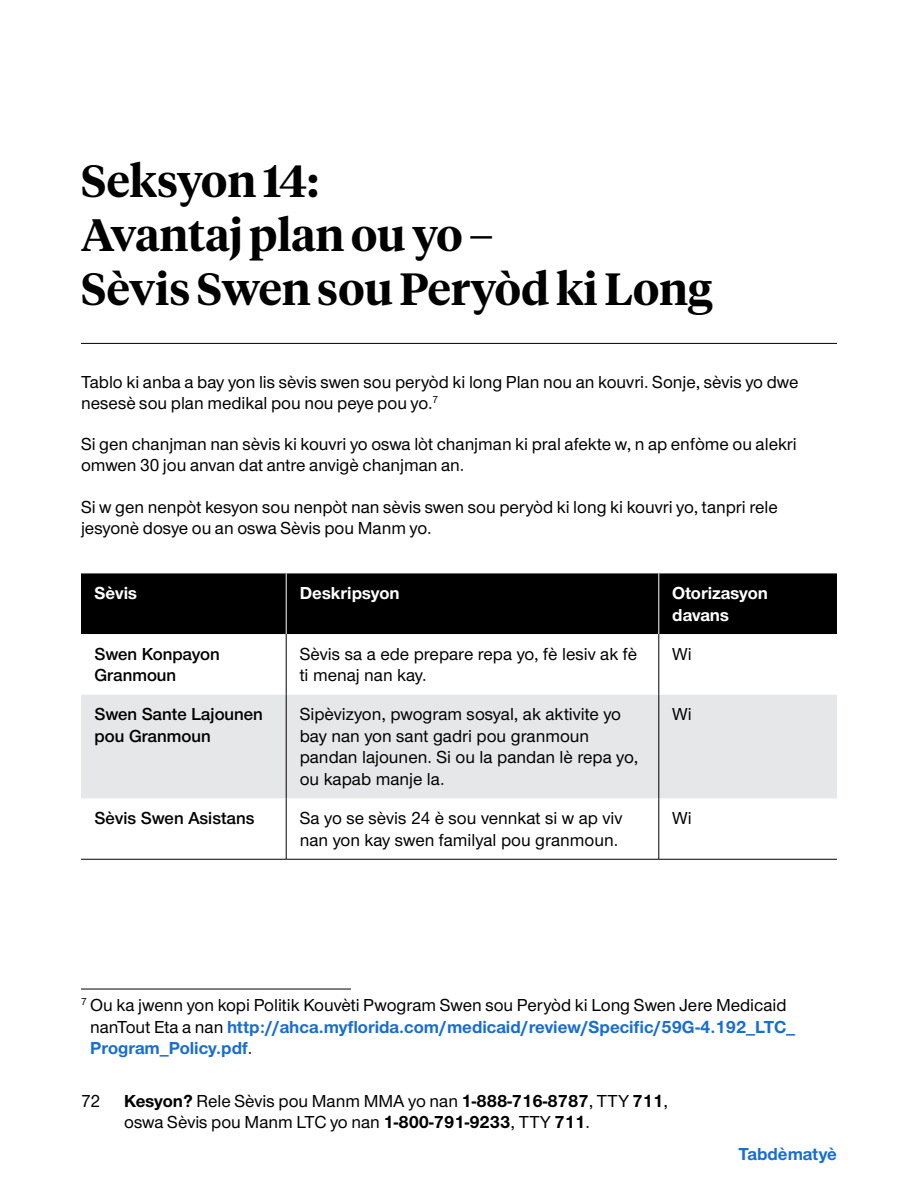
<style>
.page{position:relative;width:918px;height:1188px;background:#fff}
.page>*{position:absolute;margin:0;border:0;box-sizing:border-box;transform-origin:0 0}
.Head_1___30pt{font:600 45px/54px "UHC Serif Headline";color:#000}
.footnotes{font:500 18px/21.6px "UHC Sans";color:#000}
.Table___body{font:500 18px/21.6px "UHC Sans";color:#000}
.Body{font:500 18px/21px "UHC Sans";color:#000}
.Body_AFTER_bullet{font:500 18px/21.6px "UHC Sans";color:#000}
.Table___SemiBold{font:600 18px/21.6px "UHC Sans";color:#000}
.Table___headers_-_RE{font:700 18px/21.6px "UHC Sans";color:#fff}
.t1{font:700 18px "UHC Sans";color:#196ecf}
.s1{font-weight:700;color:#196ecf}
.s2{font-weight:700}
</style>
<div class="page">
<hr style="left:81px;top:343px;width:756px;height:1px;background:#000">
<div style="left:81px;top:573px;width:756px;height:61px;background:#000"></div>
<div style="left:81px;top:695px;width:756px;height:103px;background:#e6e7e8"></div>
<hr style="left:286px;top:634px;width:1px;height:61px;background:#000">
<hr style="left:659px;top:634px;width:1px;height:61px;background:#000">
<hr style="left:286px;top:695px;width:1px;height:103px;background:#000">
<hr style="left:659px;top:695px;width:1px;height:103px;background:#000">
<hr style="left:286px;top:798px;width:1px;height:61px;background:#000">
<hr style="left:659px;top:798px;width:1px;height:61px;background:#000">
<hr style="left:81px;top:859px;width:205px;height:1px;background:#000">
<hr style="left:286px;top:859px;width:373px;height:1px;background:#000">
<hr style="left:659px;top:859px;width:178px;height:1px;background:#000">
<hr style="left:286px;top:573px;width:1px;height:61px;background:#fff">
<hr style="left:658px;top:573px;width:1px;height:61px;background:#fff">
<hr style="left:81px;top:989px;width:270px;height:1px;background:#000">
<p class="Head_1___30pt" style="left:81px;top:152px;width:633px">Seksyon 14:<br>Avantaj plan ou yo –<br>Sèvis Swen sou Peryòd ki Long</p>
<p class="Body_AFTER_bullet" style="left:81px;top:370px;width:719px">Tablo ki anba a bay yon lis sèvis swen sou peryòd ki long Plan nou an kouvri. Sonje, sèvis yo dwe nesesè sou plan medikal pou nou peye pou yo.<sup>7</sup></p>
<p class="Body" style="left:81px;top:433px;width:717px">Si gen chanjman nan sèvis ki kouvri yo oswa lòt chanjman ki pral afekte w, n ap enfòme ou alekri omwen 30 jou anvan dat antre anvigè chanjman an.</p>
<p class="Body" style="left:81px;top:495px;width:698px">Si w gen nenpòt kesyon sou nenpòt nan sèvis swen sou peryòd ki long ki kouvri yo, tanpri rele jesyonè dosye ou an oswa Sèvis pou Manm yo.</p>
<p class="Table___headers_-_RE" style="left:94px;top:582px;width:44px">Sèvis</p>
<p class="Table___headers_-_RE" style="left:300px;top:582px;width:101px">Deskripsyon</p>
<p class="Table___headers_-_RE" style="left:672px;top:582px;width:97px">Otorizasyon davans</p>
<p class="Table___SemiBold" style="left:94px;top:642px;width:127px">Swen Konpayon<br>Granmoun</p>
<p class="Table___body" style="left:300px;top:642px;width:339px">Sèvis sa a ede prepare repa yo, fè lesiv ak fè ti menaj nan kay.</p>
<p class="Table___body" style="left:672px;top:642px;width:21px">Wi</p>
<p class="Table___SemiBold" style="left:94px;top:703px;width:170px">Swen Sante Lajounen pou Granmoun</p>
<p class="Table___body" style="left:300px;top:703px;width:340px">Sipèvizyon, pwogram sosyal, ak aktivite yo bay nan yon sant gadri pou granmoun pandan lajounen. Si ou la pandan lè repa yo, ou kapab manje la.</p>
<p class="Table___body" style="left:672px;top:703px;width:21px">Wi</p>
<p class="Table___SemiBold" style="left:94px;top:807px;width:162px">Sèvis Swen Asistans</p>
<p class="Table___body" style="left:300px;top:806px;width:324px">Sa yo se sèvis 24 è sou vennkat si w ap viv nan yon kay swen familyal pou granmoun.</p>
<p class="Table___body" style="left:672px;top:806px;width:21px">Wi</p>
<p class="footnotes" style="left:90px;top:993px;width:707px;text-indent:-9px"><sup>7</sup> Ou ka jwenn yon kopi Politik Kouvèti Pwogram Swen sou Peryòd ki Long Swen Jere Medicaid nanTout Eta a nan <span class="s1">http://ahca.myflorida.com/medicaid/review/Specific/59G-4.192_LTC_<br>Program_Policy.pdf</span>.</p>
<p class="footnotes" style="left:81px;top:1089px;width:21px">72</p>
<p class="footnotes" style="left:124px;top:1090px;width:545px;line-height:21px"><span class="s2">Kesyon?</span> Rele Sèvis pou Manm MMA yo nan <span class="s2">1-888-716-8787</span>, TTY <span class="s2">711</span>, oswa Sèvis pou Manm LTC yo nan <span class="s2">1-800-791-9233</span>, TTY <span class="s2">711</span>.</p>
<p class="t1" style="left:739px;top:1142px;width:100px">Tabdèmatyè</p>
</div>
